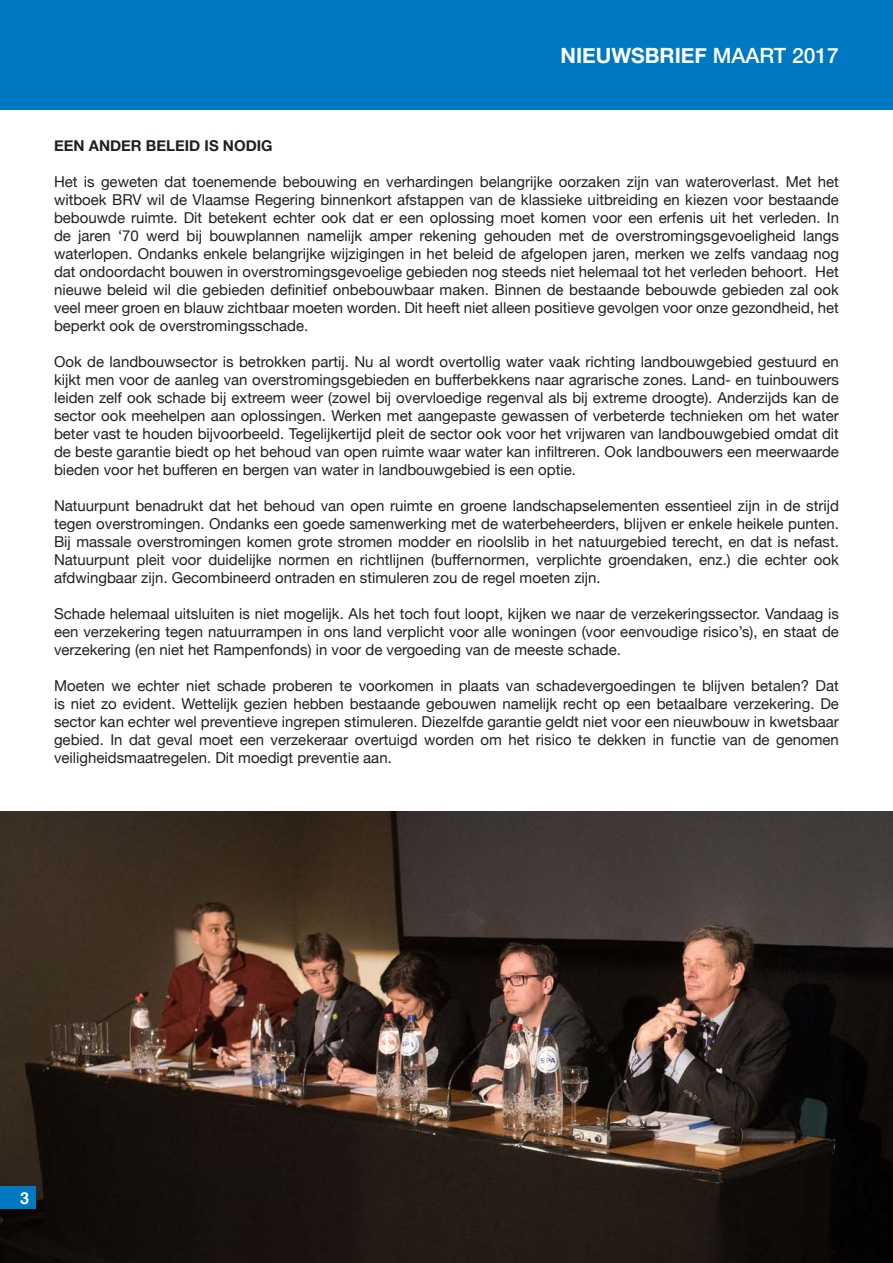
<style>
.page{position:relative;width:893px;height:1263px;background:#fff}
.page>*{position:absolute;margin:0;border:0;box-sizing:border-box;transform-origin:0 0}
.t1{font:700 21px "Helvetica Neue";color:#fff}
.t2{font:700 16.5px "Helvetica";color:#fff}
.t3{font:15px/18px "Helvetica Neue";color:#231f20;text-align:justify}
.t4{font:700 15px "Helvetica Neue";color:#231f20}
.s1{font-weight:500}
</style>
<div class="page">
<img style="left:1px;top:811px;width:892px;height:452px">
<div style="left:0;top:1186px;width:36px;height:23px;background:#0079c2"></div>
<div style="left:0;top:0;width:893px;height:110px;background:#0079c2"></div>
<h1 class="t1" style="left:560px;top:39px;width:280px">NIEUWSBRIEF <span class="s1">MAART 2017</span></h1>
<p class="t4" style="left:54px;top:134px;width:220px">EEN ANDER BELEID IS NODIG</p>
<p class="t3" style="left:54px;top:173px;width:786px">Het is geweten dat toenemende bebouwing en verhardingen belangrijke oorzaken zijn van wateroverlast. Met het witboek BRV wil de Vlaamse Regering binnenkort afstappen van de klassieke uitbreiding en kiezen voor bestaande bebouwde ruimte. Dit betekent echter ook dat er een oplossing moet komen voor een erfenis uit het verleden. In de jaren ‘70 werd bij bouwplannen namelijk amper rekening gehouden met de overstromingsgevoeligheid langs waterlopen. Ondanks enkele belangrijke wijzigingen in het beleid de afgelopen jaren, merken we zelfs vandaag nog dat ondoordacht bouwen in overstromingsgevoelige gebieden nog steeds niet helemaal tot het verleden behoort. Het nieuwe beleid wil die gebieden definitief onbebouwbaar maken. Binnen de bestaande bebouwde gebieden zal ook veel meer groen en blauw zichtbaar moeten worden. Dit heeft niet alleen positieve gevolgen voor onze gezondheid, het beperkt ook de overstromingsschade.</p>
<p class="t3" style="left:54px;top:353px;width:786px">Ook de landbouwsector is betrokken partij. Nu al wordt overtollig water vaak richting landbouwgebied gestuurd en kijkt men voor de aanleg van overstromingsgebieden en bufferbekkens naar agrarische zones. Land- en tuinbouwers leiden zelf ook schade bij extreem weer (zowel bij overvloedige regenval als bij extreme droogte). Anderzijds kan de sector ook meehelpen aan oplossingen. Werken met aangepaste gewassen of verbeterde technieken om het water beter vast te houden bijvoorbeeld. Tegelijkertijd pleit de sector ook voor het vrijwaren van landbouwgebied omdat dit de beste garantie biedt op het behoud van open ruimte waar water kan infiltreren. Ook landbouwers een meerwaarde bieden voor het bufferen en bergen van water in landbouwgebied is een optie.</p>
<p class="t3" style="left:54px;top:497px;width:786px">Natuurpunt benadrukt dat het behoud van open ruimte en groene landschapselementen essentieel zijn in de strijd tegen overstromingen. Ondanks een goede samenwerking met de waterbeheerders, blijven er enkele heikele punten.<br>Bij massale overstromingen komen grote stromen modder en rioolslib in het natuurgebied terecht, en dat is nefast.<br>Natuurpunt pleit voor duidelijke normen en richtlijnen (buffernormen, verplichte groendaken, enz.) die echter ook afdwingbaar zijn. Gecombineerd ontraden en stimuleren zou de regel moeten zijn.</p>
<p class="t3" style="left:54px;top:605px;width:786px">Schade helemaal uitsluiten is niet mogelijk. Als het toch fout loopt, kijken we naar de verzekeringssector. Vandaag is een verzekering tegen natuurrampen in ons land verplicht voor alle woningen (voor eenvoudige risico’s), en staat de verzekering (en niet het Rampenfonds) in voor de vergoeding van de meeste schade.</p>
<p class="t3" style="left:54px;top:677px;width:786px">Moeten we echter niet schade proberen te voorkomen in plaats van schadevergoedingen te blijven betalen? Dat is niet zo evident. Wettelijk gezien hebben bestaande gebouwen namelijk recht op een betaalbare verzekering. De sector kan echter wel preventieve ingrepen stimuleren. Diezelfde garantie geldt niet voor een nieuwbouw in kwetsbaar gebied. In dat geval moet een verzekeraar overtuigd worden om het risico te dekken in functie van de genomen veiligheidsmaatregelen. Dit moedigt preventie aan.</p>
<p class="t2" style="left:20px;top:1184px;width:11px">3</p>
</div>
